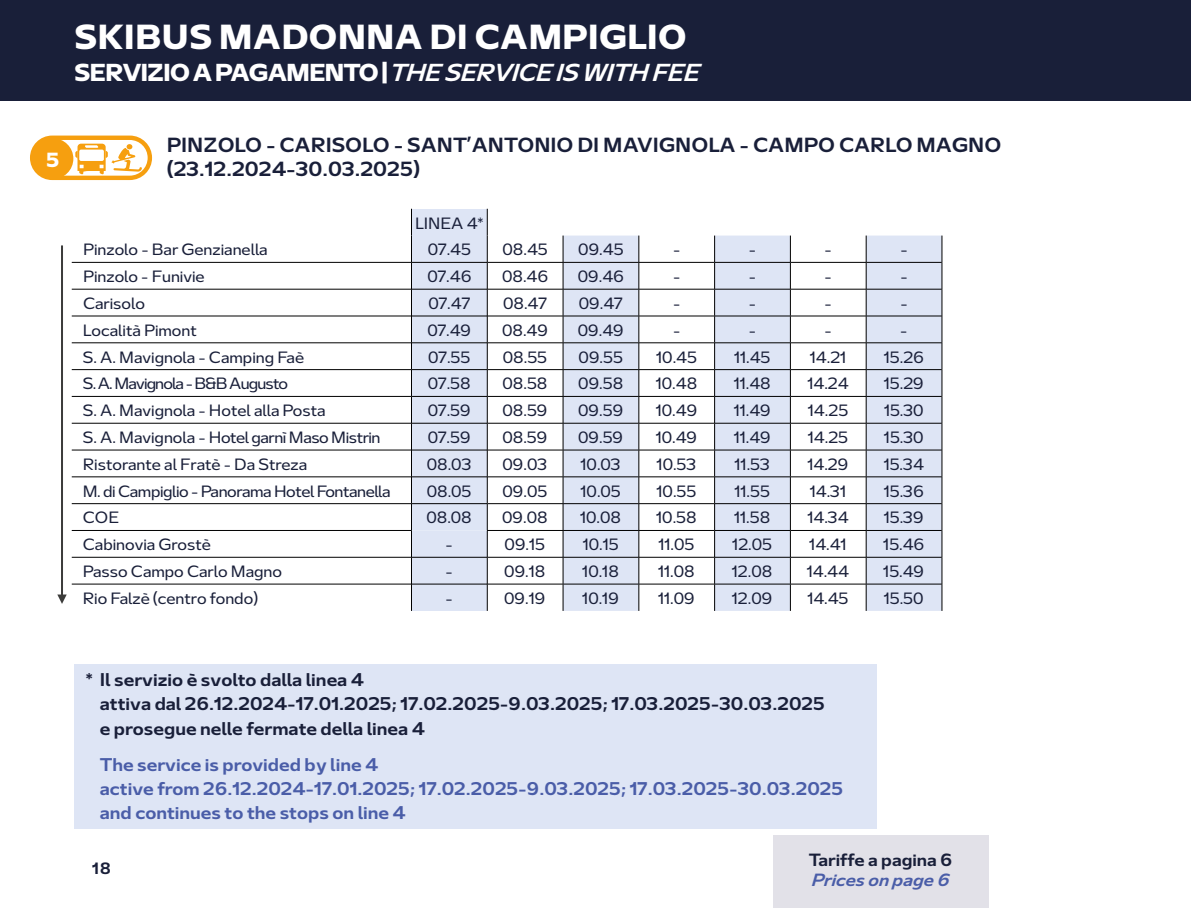
<style>
.page{position:relative;width:1191px;height:908px;background:#fff}
.page>*{position:absolute;margin:0;border:0;box-sizing:border-box;transform-origin:0 0}
.t1{font:700 34px "MDC Text";color:#fff}
.t2{font:700 24px "MDC Text";letter-spacing:-.05em;color:#fff}
.t3{font:500 20px/24px "MDC Text";color:#191f39}
.t4{font:700 20px "MDC Text";color:#fff}
.t5{font:500 18px/24px "MDC Text";color:#191f39}
.t6{font:500 18px/24px "MDC Text";color:#4a5da8}
.t7{font:500 17.2px "MDC Text";color:#191f39}
.t8{font:italic 500 17.2px "MDC Text";color:#4a5da8}
.t9{font:16px "MDC Text";color:#191f39}
.t10{font:16px "MDC Text";letter-spacing:-.025em;color:#191f39}
.t11{font:16px "MDC Text";letter-spacing:-.05em;color:#191f39}
.t12{font:500 16px "MDC Text";color:#191f39}
.s1{font-weight:500;font-style:italic}
</style>
<div class="page">
<svg style="left:72px;top:261px;width:339px;height:324px"></svg>
<hr style="left:72px;top:262px;width:339px;height:1px;background:#000">
<hr style="left:72px;top:289px;width:339px;height:1px;background:#000">
<hr style="left:72px;top:315px;width:339px;height:1px;background:#000">
<hr style="left:72px;top:342px;width:339px;height:1px;background:#000">
<hr style="left:72px;top:369px;width:339px;height:1px;background:#000">
<hr style="left:72px;top:396px;width:339px;height:1px;background:#000">
<hr style="left:72px;top:422px;width:339px;height:1px;background:#000">
<hr style="left:72px;top:449px;width:339px;height:1px;background:#000">
<hr style="left:72px;top:476px;width:339px;height:1px;background:#000">
<hr style="left:72px;top:503px;width:339px;height:1px;background:#000">
<hr style="left:72px;top:530px;width:340px;height:1px;background:#000">
<hr style="left:72px;top:556px;width:339px;height:1px;background:#000">
<hr style="left:72px;top:583px;width:339px;height:1px;background:#000">
<svg style="left:411px;top:208px;width:531px;height:402px"></svg>
<hr style="left:412px;top:262px;width:75px;height:1px;background:#000">
<hr style="left:412px;top:289px;width:75px;height:1px;background:#000">
<hr style="left:412px;top:315px;width:75px;height:1px;background:#000">
<hr style="left:412px;top:342px;width:75px;height:1px;background:#000">
<hr style="left:412px;top:369px;width:75px;height:1px;background:#000">
<hr style="left:412px;top:396px;width:75px;height:1px;background:#000">
<hr style="left:412px;top:422px;width:75px;height:1px;background:#000">
<hr style="left:412px;top:449px;width:75px;height:1px;background:#000">
<hr style="left:412px;top:476px;width:75px;height:1px;background:#000">
<hr style="left:412px;top:503px;width:75px;height:1px;background:#000">
<div style="left:773px;top:834px;width:215px;height:73px;background:#e2e1e8"></div>
<hr style="left:61px;top:245px;width:2px;height:355px;background:#3c3c3b">
<svg style="left:57px;top:594px;width:10px;height:9px"></svg>
<div style="left:74px;top:663px;width:802px;height:165px;background:#dee5f5"></div>
<svg style="left:75px;top:143px;width:67px;height:32px"></svg>
<div style="left:30px;top:135px;width:122px;height:45px;border:4px solid #f69f0f;border-radius:20px"></div>
<div style="left:32px;top:138px;width:41px;height:41px;background:#f69f0f;border-radius:20px"></div>
<div style="left:0;top:0;width:1191px;height:101px;background:#191f39"></div>
<h1 class="t1" style="left:74px;top:14px;width:614px">SKIBUS MADONNA DI CAMPIGLIO</h1>
<h2 class="t2" style="left:74px;top:57px;width:627px">SERVIZIO A PAGAMENTO | <span class="s1">THE SERVICE IS WITH FEE</span></h2>
<p class="t4" style="left:46px;top:146px;width:15px">5</p>
<p class="t3" style="left:167px;top:132px;width:836px">PINZOLO - CARISOLO - SANT’ANTONIO DI MAVIGNOLA - CAMPO CARLO MAGNO (23.12.2024-30.03.2025)</p>
<p class="t9" style="left:415px;top:212px;width:70px">LINEA 4*</p>
<p class="t9" style="left:83px;top:239px;width:186px">Pinzolo - Bar Genzianella</p>
<p class="t9" style="left:428px;top:239px;width:45px">07.45</p>
<p class="t9" style="left:502px;top:239px;width:47px">08.45</p>
<p class="t9" style="left:578px;top:239px;width:47px">09.45</p>
<p class="t9" style="left:673px;top:239px;width:9px">-</p>
<p class="t9" style="left:749px;top:239px;width:9px">-</p>
<p class="t9" style="left:824px;top:239px;width:9px">-</p>
<p class="t9" style="left:900px;top:239px;width:9px">-</p>
<p class="t9" style="left:83px;top:266px;width:123px">Pinzolo - Funivie</p>
<p class="t9" style="left:427px;top:266px;width:45px">07.46</p>
<p class="t9" style="left:502px;top:266px;width:47px">08.46</p>
<p class="t9" style="left:578px;top:266px;width:47px">09.46</p>
<p class="t9" style="left:673px;top:266px;width:9px">-</p>
<p class="t9" style="left:749px;top:266px;width:9px">-</p>
<p class="t9" style="left:824px;top:266px;width:9px">-</p>
<p class="t9" style="left:900px;top:266px;width:9px">-</p>
<p class="t9" style="left:83px;top:293px;width:63px">Carisolo</p>
<p class="t9" style="left:428px;top:293px;width:43px">07.47</p>
<p class="t9" style="left:503px;top:293px;width:45px">08.47</p>
<p class="t9" style="left:579px;top:293px;width:45px">09.47</p>
<p class="t9" style="left:673px;top:293px;width:9px">-</p>
<p class="t9" style="left:749px;top:293px;width:9px">-</p>
<p class="t9" style="left:824px;top:293px;width:9px">-</p>
<p class="t9" style="left:900px;top:293px;width:9px">-</p>
<p class="t9" style="left:83px;top:320px;width:115px">Località Pimont</p>
<p class="t9" style="left:427px;top:320px;width:45px">07.49</p>
<p class="t9" style="left:502px;top:320px;width:47px">08.49</p>
<p class="t9" style="left:578px;top:320px;width:47px">09.49</p>
<p class="t9" style="left:673px;top:320px;width:9px">-</p>
<p class="t9" style="left:748px;top:320px;width:9px">-</p>
<p class="t9" style="left:824px;top:320px;width:9px">-</p>
<p class="t9" style="left:900px;top:320px;width:9px">-</p>
<p class="t9" style="left:83px;top:346px;width:223px">S. A. Mavignola - Camping Faè</p>
<p class="t9" style="left:428px;top:346px;width:44px">07.55</p>
<p class="t9" style="left:503px;top:346px;width:46px">08.55</p>
<p class="t9" style="left:578px;top:346px;width:46px">09.55</p>
<p class="t9" style="left:656px;top:346px;width:42px">10.45</p>
<p class="t9" style="left:734px;top:346px;width:38px">11.45</p>
<p class="t9" style="left:810px;top:346px;width:38px">14.21</p>
<p class="t9" style="left:884px;top:346px;width:42px">15.26</p>
<p class="t11" style="left:83px;top:373px;width:207px">S. A. Mavignola - B&amp;B Augusto</p>
<p class="t9" style="left:428px;top:373px;width:44px">07.58</p>
<p class="t9" style="left:502px;top:373px;width:46px">08.58</p>
<p class="t9" style="left:578px;top:373px;width:46px">09.58</p>
<p class="t9" style="left:656px;top:373px;width:43px">10.48</p>
<p class="t9" style="left:734px;top:373px;width:39px">11.48</p>
<p class="t9" style="left:807px;top:373px;width:43px">14.24</p>
<p class="t9" style="left:884px;top:373px;width:42px">15.29</p>
<p class="t9" style="left:83px;top:400px;width:244px">S. A. Mavignola - Hotel alla Posta</p>
<p class="t9" style="left:428px;top:400px;width:44px">07.59</p>
<p class="t9" style="left:502px;top:400px;width:46px">08.59</p>
<p class="t9" style="left:578px;top:400px;width:46px">09.59</p>
<p class="t9" style="left:656px;top:400px;width:43px">10.49</p>
<p class="t9" style="left:733px;top:400px;width:39px">11.49</p>
<p class="t9" style="left:808px;top:400px;width:42px">14.25</p>
<p class="t9" style="left:884px;top:400px;width:41px">15.30</p>
<p class="t10" style="left:83px;top:427px;width:299px">S. A. Mavignola - Hotel garnì Maso Mistrin</p>
<p class="t9" style="left:428px;top:427px;width:44px">07.59</p>
<p class="t9" style="left:502px;top:427px;width:46px">08.59</p>
<p class="t9" style="left:578px;top:427px;width:46px">09.59</p>
<p class="t9" style="left:656px;top:427px;width:43px">10.49</p>
<p class="t9" style="left:733px;top:427px;width:39px">11.49</p>
<p class="t9" style="left:808px;top:427px;width:42px">14.25</p>
<p class="t9" style="left:884px;top:427px;width:41px">15.30</p>
<p class="t9" style="left:83px;top:453px;width:226px">Ristorante al Fratè - Da Streza</p>
<p class="t9" style="left:427px;top:453px;width:46px">08.03</p>
<p class="t9" style="left:502px;top:453px;width:46px">09.03</p>
<p class="t9" style="left:580px;top:453px;width:42px">10.03</p>
<p class="t9" style="left:656px;top:453px;width:41px">10.53</p>
<p class="t9" style="left:734px;top:453px;width:37px">11.53</p>
<p class="t9" style="left:807px;top:453px;width:42px">14.29</p>
<p class="t9" style="left:883px;top:453px;width:42px">15.34</p>
<p class="t10" style="left:83px;top:480px;width:309px">M. di Campiglio - Panorama Hotel Fontanella</p>
<p class="t9" style="left:427px;top:480px;width:46px">08.05</p>
<p class="t9" style="left:502px;top:480px;width:46px">09.05</p>
<p class="t9" style="left:580px;top:480px;width:42px">10.05</p>
<p class="t9" style="left:656px;top:480px;width:41px">10.55</p>
<p class="t9" style="left:734px;top:480px;width:37px">11.55</p>
<p class="t9" style="left:810px;top:480px;width:38px">14.31</p>
<p class="t9" style="left:884px;top:480px;width:41px">15.36</p>
<p class="t9" style="left:83px;top:507px;width:38px">COE</p>
<p class="t9" style="left:426px;top:507px;width:47px">08.08</p>
<p class="t9" style="left:502px;top:507px;width:47px">09.08</p>
<p class="t9" style="left:580px;top:507px;width:42px">10.08</p>
<p class="t9" style="left:656px;top:507px;width:42px">10.58</p>
<p class="t9" style="left:734px;top:507px;width:38px">11.58</p>
<p class="t9" style="left:807px;top:507px;width:43px">14.34</p>
<p class="t9" style="left:883px;top:507px;width:41px">15.39</p>
<p class="t9" style="left:83px;top:534px;width:130px">Cabinovia Grostè</p>
<p class="t9" style="left:445px;top:534px;width:9px">-</p>
<p class="t9" style="left:504px;top:534px;width:42px">09.15</p>
<p class="t9" style="left:582px;top:534px;width:37px">10.15</p>
<p class="t9" style="left:658px;top:534px;width:37px">11.05</p>
<p class="t9" style="left:732px;top:534px;width:41px">12.05</p>
<p class="t9" style="left:809px;top:534px;width:39px">14.41</p>
<p class="t9" style="left:883px;top:534px;width:42px">15.46</p>
<p class="t9" style="left:83px;top:561px;width:201px">Passo Campo Carlo Magno</p>
<p class="t9" style="left:445px;top:561px;width:9px">-</p>
<p class="t9" style="left:504px;top:561px;width:43px">09.18</p>
<p class="t9" style="left:582px;top:561px;width:38px">10.18</p>
<p class="t9" style="left:658px;top:561px;width:38px">11.08</p>
<p class="t9" style="left:732px;top:561px;width:42px">12.08</p>
<p class="t9" style="left:807px;top:561px;width:44px">14.44</p>
<p class="t9" style="left:883px;top:561px;width:42px">15.49</p>
<p class="t9" style="left:83px;top:587px;width:177px">Rio Falzè (centro fondo)</p>
<p class="t9" style="left:445px;top:587px;width:9px">-</p>
<p class="t9" style="left:504px;top:587px;width:43px">09.19</p>
<p class="t9" style="left:582px;top:587px;width:38px">10.19</p>
<p class="t9" style="left:658px;top:587px;width:38px">11.09</p>
<p class="t9" style="left:732px;top:587px;width:42px">12.09</p>
<p class="t9" style="left:807px;top:587px;width:43px">14.45</p>
<p class="t9" style="left:884px;top:587px;width:41px">15.50</p>
<p class="t5" style="left:100px;top:667px;width:726px;text-indent:-14px">* Il servizio è svolto dalla linea 4<br>attiva dal 26.12.2024-17.01.2025; 17.02.2025-9.03.2025; 17.03.2025-30.03.2025 e prosegue nelle fermate della linea 4</p>
<p class="t6" style="left:100px;top:751px;width:744px">The service is provided by line 4<br>active from 26.12.2024-17.01.2025; 17.02.2025-9.03.2025; 17.03.2025-30.03.2025 and continues to the stops on line 4</p>
<p class="t12" style="left:92px;top:857px;width:20px">18</p>
<p class="t7" style="left:809px;top:847px;width:145px">Tariffe a pagina 6</p>
<p class="t8" style="left:812px;top:867px;width:139px">Prices on page 6</p>
</div>
